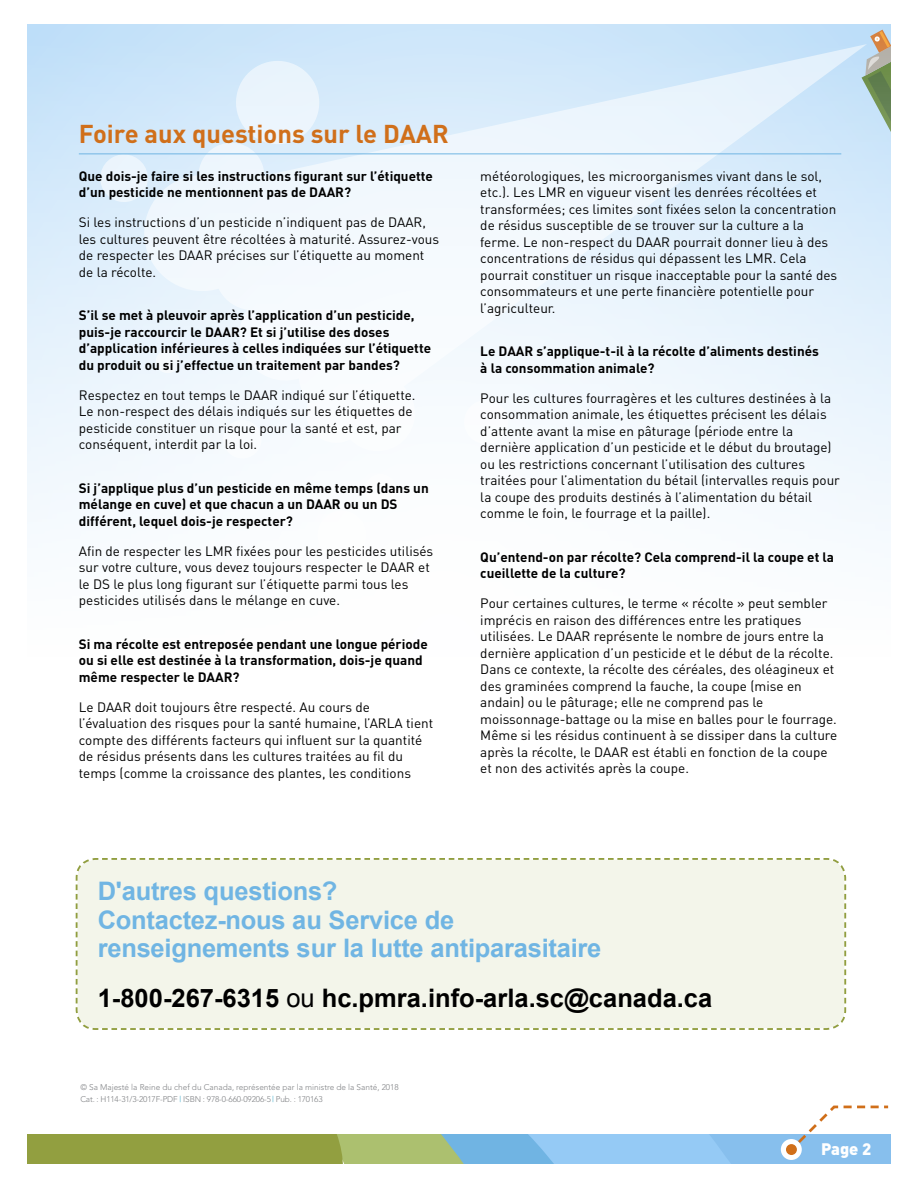
<style>
.page{position:relative;width:918px;height:1188px;background:#fff}
.page>*{position:absolute;margin:0;border:0;box-sizing:border-box;transform-origin:0 0}
.BODY_last{font:700 25.5px/28.5px "Arial";letter-spacing:-.01em;color:#70b5e3}
.First_Paragraph{font:700 25.5px "Arial";color:#000}
.Subtitle_2{font:700 25.5px "DIN";color:#d06f1a}
.t1{font:900 16.5px "DIN";color:#fff}
.BODY_last-2{font:13.5px/16.5px "DIN";color:#000}
.BODY{font:700 13.5px/16.5px "DIN";color:#000}
.Copyright_and_Pub{font:300 8.25px/12px "Avenir";color:#808285}
.s1{font-weight:400}
.s2{color:#1f9ec2}
</style>
<div class="page">
<svg style="left:27px;top:25px;width:864px;height:506px"></svg>
<svg style="left:136px;top:44px;width:731px;height:411px;fill:#eef6fd"></svg>
<svg style="left:220px;top:417px;width:44px;height:44px"></svg>
<svg style="left:154px;top:348px;width:27px;height:27px"></svg>
<svg style="left:100px;top:151px;width:51px;height:54px;background:#e4f1fb"></svg>
<svg style="left:230px;top:55px;width:95px;height:95px;background:#e1f0fb"></svg>
<svg style="left:314px;top:472px;width:84px;height:59px"></svg>
<svg style="left:461px;top:397px;width:50px;height:50px"></svg>
<svg style="left:862px;top:30px;width:29px;height:182px;background:#b7cbca"></svg>
<svg style="left:27px;top:1105px;width:864px;height:58px"></svg>
<div style="left:786px;top:1144px;width:11px;height:11px;background:#d06f1a;border-radius:50%"></div>
<hr style="left:79px;top:153px;width:762px;height:1px;background:#70b5e3">
<div style="left:75px;top:858px;width:772px;height:172px;background:#f3f5ea"></div>
<p class="Subtitle_2" style="left:79px;top:117px;width:372px">Foire aux questions sur le DAAR</p>
<p class="BODY" style="left:79px;top:167px;width:356px">Que dois-je faire si les instructions figurant sur l’étiquette d’un pesticide ne mentionnent pas de DAAR?</p>
<p class="BODY_last-2" style="left:79px;top:214px;width:362px">Si les instructions d’un pesticide n’indiquent pas de DAAR, les cultures peuvent être récoltées à maturité. Assurez-vous de respecter les DAAR précises sur l’étiquette au moment de la récolte.</p>
<p class="BODY" style="left:79px;top:307px;width:354px">S’il se met à pleuvoir après l’application d’un pesticide, puis-je raccourcir le DAAR? Et si j’utilise des doses d’application inférieures à celles indiquées sur l’étiquette du produit ou si j’effectue un traitement par bandes?</p>
<p class="BODY_last-2" style="left:79px;top:386px;width:338px">Respectez en tout temps le DAAR indiqué sur l’étiquette.<br>Le non-respect des délais indiqués sur les étiquettes de pesticide constituer un risque pour la santé et est, par conséquent, interdit par la loi.</p>
<p class="BODY" style="left:79px;top:479px;width:351px">Si j’applique plus d’un pesticide en même temps (dans un mélange en cuve) et que chacun a un DAAR ou un DS différent, lequel dois-je respecter?</p>
<p class="BODY_last-2" style="left:79px;top:542px;width:356px">Afin de respecter les LMR fixées pour les pesticides utilisés sur votre culture, vous devez toujours respecter le DAAR et le DS le plus long figurant sur l’étiquette parmi tous les pesticides utilisés dans le mélange en cuve.</p>
<p class="BODY" style="left:79px;top:635px;width:350px">Si ma récolte est entreposée pendant une longue période ou si elle est destinée à la transformation, dois-je quand même respecter le DAAR?</p>
<p class="BODY_last-2" style="left:79px;top:698px;width:356px">Le DAAR doit toujours être respecté. Au cours de l’évaluation des risques pour la santé humaine, l’ARLA tient compte des différents facteurs qui influent sur la quantité de résidus présents dans les cultures traitées au fil du temps (comme la croissance des plantes, les conditions</p>
<p class="BODY_last-2" style="left:480px;top:167px;width:359px">météorologiques, les microorganismes vivant dans le sol, etc.). Les LMR en vigueur visent les denrées récoltées et transformées; ces limites sont fixées selon la concentration de résidus susceptible de se trouver sur la culture a la ferme. Le non-respect du DAAR pourrait donner lieu à des concentrations de résidus qui dépassent les LMR. Cela pourrait constituer un risque inacceptable pour la santé des consommateurs et une perte financière potentielle pour l’agriculteur.</p>
<p class="BODY" style="left:480px;top:343px;width:340px">Le DAAR s’applique-t-il à la récolte d’aliments destinés à la consommation animale?</p>
<p class="BODY_last-2" style="left:480px;top:389px;width:361px">Pour les cultures fourragères et les cultures destinées à la consommation animale, les étiquettes précisent les délais d’attente avant la mise en pâturage (période entre la dernière application d’un pesticide et le début du broutage) ou les restrictions concernant l’utilisation des cultures traitées pour l’alimentation du bétail (intervalles requis pour la coupe des produits destinés à l’alimentation du bétail comme le foin, le fourrage et la paille).</p>
<p class="BODY" style="left:480px;top:548px;width:355px">Qu’entend-on par récolte? Cela comprend-il la coupe et la cueillette de la culture?</p>
<p class="BODY_last-2" style="left:480px;top:595px;width:359px">Pour certaines cultures, le terme « récolte » peut sembler imprécis en raison des différences entre les pratiques utilisées. Le DAAR représente le nombre de jours entre la dernière application d’un pesticide et le début de la récolte.<br>Dans ce contexte, la récolte des céréales, des oléagineux et des graminées comprend la fauche, la coupe (mise en andain) ou le pâturage; elle ne comprend pas le moissonnage-battage ou la mise en balles pour le fourrage.<br>Même si les résidus continuent à se dissiper dans la culture après la récolte, le DAAR est établi en fonction de la coupe et non des activités après la coupe.</p>
<p class="BODY_last" style="left:98px;top:878px;width:505px">D'autres questions?<br>Contactez-nous au Service de renseignements sur la lutte antiparasitaire</p>
<p class="First_Paragraph" style="left:98px;top:981px;width:616px">1-800-267-6315 <span class="s1">ou</span> hc.pmra.info-arla.sc@canada.ca</p>
<p class="Copyright_and_Pub" style="left:80px;top:1081px;width:320px">© Sa Majesté la Reine du chef du Canada, représentée par la ministre de la Santé, 2018<br>Cat. : H114-31/3-2017F-PDF <span class="s2">|</span> ISBN : 978-0-660-09206-5 <span class="s2">|</span> Pub. : 170163</p>
<p class="t1" style="left:821px;top:1138px;width:52px">Page 2</p>
</div>
